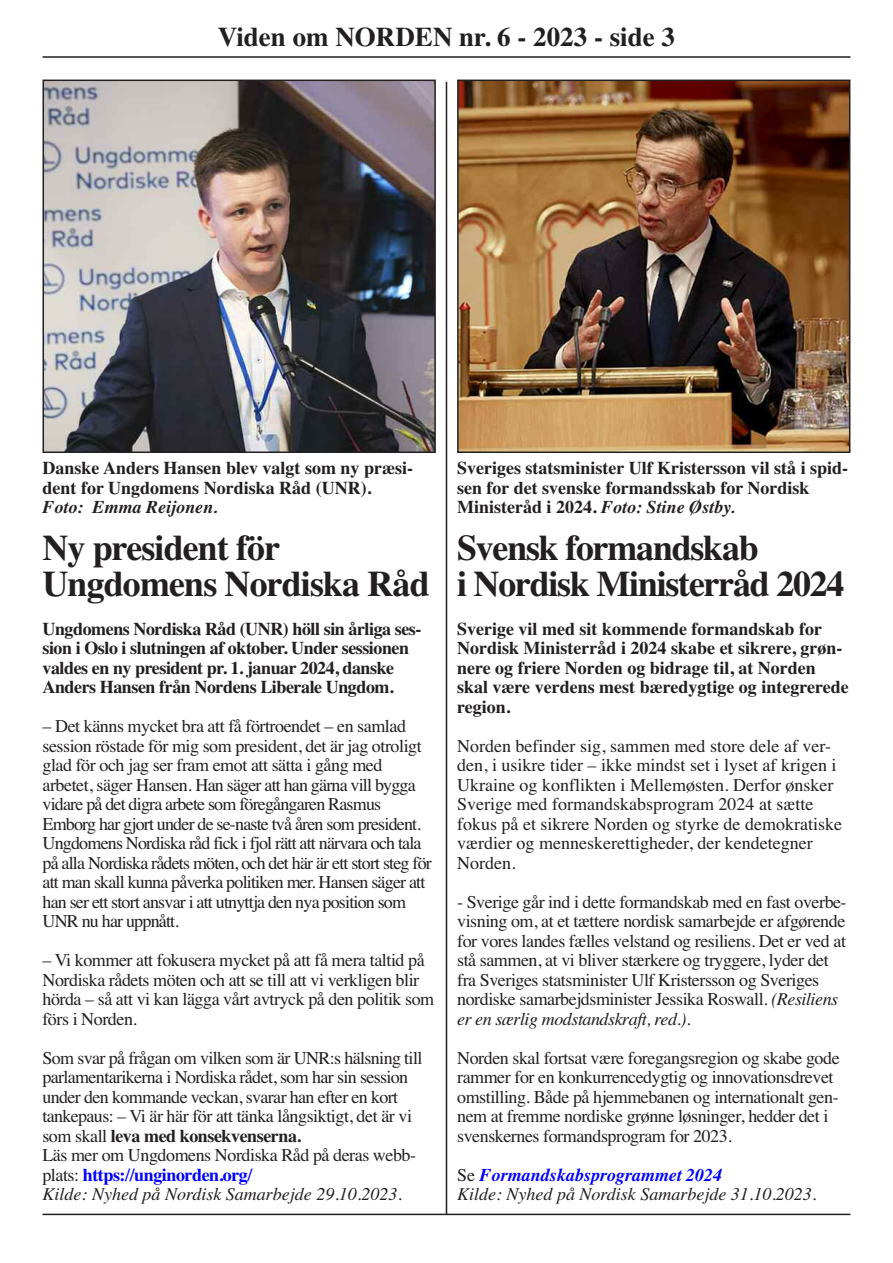
<style>
.page{position:relative;width:893px;height:1263px;background:#fff}
.page>*{position:absolute;margin:0;border:0;box-sizing:border-box;transform-origin:0 0}
.t1{font:700 36px/36px "Times";letter-spacing:-.035em;color:#231f20}
.t2{font:700 27px "Times";color:#231f20}
.t3{font:18px/19.5px "Times";letter-spacing:-.025em;color:#231f20}
.t4{font:18px/19.5px "Times";letter-spacing:-.045em;color:#231f20}
.t5{font:700 18px/19.5px "Times";color:#231f20}
.t6{font:18px/19.5px "Times";color:#231f20}
.t7{font:700 18px/19.5px "Times";letter-spacing:-.025em;color:#231f20}
.t8{font:italic 18px/19.5px "Times";color:#231f20}
.t9{font:italic 700 18px "Times";color:#231f20}
.s1{font-weight:700}
.s2{font-weight:700;color:#00f}
.s3{font-style:italic}
.s4{font-style:normal}
</style>
<div class="page">
<hr style="left:43px;top:56px;width:807px;height:2px;background:#231f20">
<hr style="left:43px;top:1214px;width:807px;height:1px;background:#231f20">
<img style="left:460px;top:83px;width:387px;height:367px">
<div style="left:457px;top:80px;width:393px;height:373px;border:2px solid #231f20"></div>
<img style="left:46px;top:83px;width:387px;height:367px">
<div style="left:43px;top:80px;width:393px;height:373px;border:2px solid #231f20"></div>
<hr style="left:446px;top:82px;width:1px;height:1132px;background:#231f20">
<h2 class="t2" style="left:218px;top:21px;width:459px">Viden om NORDEN nr. 6 - 2023 - side 3</h2>
<p class="t5" style="left:43px;top:458px;width:372px">Danske Anders Hansen blev valgt som ny præsi&shy;dent for Ungdomens Nordiska Råd (UNR).</p>
<p class="t9" style="left:43px;top:496px;width:177px">Foto: Emma Reijonen.</p>
<h1 class="t1" style="left:43px;top:529px;width:389px">Ny president för<br>Ungdomens Nordiska Råd</h1>
<p class="t7" style="left:43px;top:619px;width:380px">Ungdomens Nordiska Råd (UNR) höll sin årliga ses&shy;sion i Oslo i slutningen af oktober. Under sessionen valdes en ny president pr. 1. januar 2024, danske Anders Hansen från Nordens Liberale Ungdom.</p>
<p class="t4" style="left:43px;top:716px;width:391px">– Det känns mycket bra att få förtroendet – en samlad session röstade för mig som president, det är jag otroligt glad för och jag ser fram emot att sätta i gång med arbetet, säger Hansen. Han säger att han gärna vill bygga vidare på det digra arbete som föregångaren Rasmus Emborg har gjort under de se-naste två åren som president.<br>Ungdomens Nordiska råd fick i fjol rätt att närvara och tala på alla Nordiska rådets möten, och det här är ett stort steg för att man skall kunna påverka politiken mer. Hansen säger att han ser ett stort ansvar i att utnyttja den nya position som UNR nu har uppnått.</p>
<p class="t3" style="left:42px;top:950px;width:393px">– Vi kommer att fokusera mycket på att få mera taltid på Nordiska rådets möten och att se till att vi verkligen blir hörda – så att vi kan lägga vårt avtryck på den politik som förs i Norden.</p>
<p class="t3" style="left:42px;top:1048px;width:381px">Som svar på frågan om vilken som är UNR:s hälsning till parlamentarikerna i Nordiska rådet, som har sin session under den kommande veckan, svarar han efter en kort tankepaus: – Vi är här för att tänka långsiktigt, det är vi som skall <span class="s1">leva med konsekvenserna.<br></span>Läs mer om Ungdomens Nordiska Råd på deras webb&shy;plats: <span class="s2">https://unginorden.org/<br></span><span class="s3">Kilde: Nyhed på Nordisk Samarbejde 29.10.2023.</span></p>
<p class="t5" style="left:457px;top:458px;width:393px">Sveriges statsminister Ulf Kristersson vil stå i spid&shy;sen for det svenske formandsskab for Nordisk<br>Ministeråd i 2024. <span class="s3">Foto: Stine Østby.</span></p>
<h1 class="t1" style="left:457px;top:529px;width:389px">Svensk formandskab<br>i Nordisk Ministerråd 2024</h1>
<p class="t5" style="left:457px;top:619px;width:393px">Sverige vil med sit kommende formandskab for Nordisk Ministerråd i 2024 skabe et sikrere, grøn&shy;nere og friere Norden og bidrage til, at Norden skal være verdens mest bæredygtige og integrerede region.</p>
<p class="t6" style="left:457px;top:736px;width:386px">Norden befinder sig, sammen med store dele af ver&shy;den, i usikre tider – ikke mindst set i lyset af krigen i Ukraine og konflikten i Mellemøsten. Derfor ønsker Sverige med formandskabsprogram 2024 at sætte fokus på et sikrere Norden og styrke de demokratiske værdier og menneskerettigheder, der kendetegner Norden.</p>
<p class="t3" style="left:457px;top:892px;width:391px">- Sverige går ind i dette formandskab med en fast overbe&shy;visning om, at et tættere nordisk samarbejde er afgørende for vores landes fælles velstand og resiliens. Det er ved at stå sammen, at vi bliver stærkere og tryggere, lyder det fra Sveriges statsminister Ulf Kristersson og Sveriges nordiske samarbejdsminister Jessika Roswall. <span class="s3">(Resiliens er en særlig modstandskraft, red.).</span></p>
<p class="t3" style="left:457px;top:1048px;width:384px">Norden skal fortsat være foregangsregion og skabe gode rammer for en konkurrencedygtig og innovationsdrevet omstilling. Både på hjemmebanen og internationalt gen&shy;nem at fremme nordiske grønne løsninger, hedder det i svenskernes formandsprogram for 2023.</p>
<p class="t8" style="left:457px;top:1165px;width:361px"><span class="s4">Se</span> <span class="s2">Formandskabsprogrammet 2024<br></span>Kilde: Nyhed på Nordisk Samarbejde 31.10.2023.</p>
</div>
